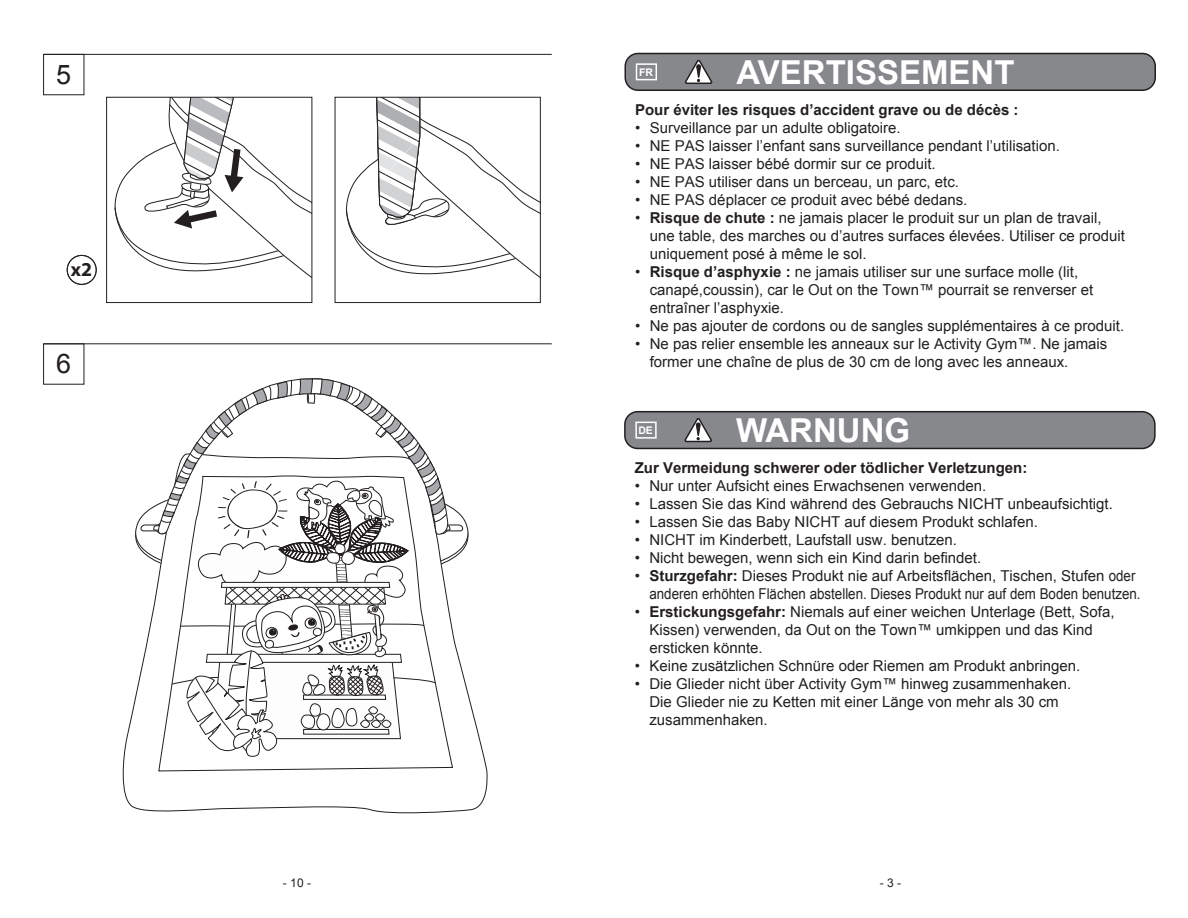
<style>
.page{position:relative;width:1188px;height:918px;background:#fff}
.page>*{position:absolute;margin:0;border:0;box-sizing:border-box;transform-origin:0 0}
.t1{font:700 33px "Arial";color:#fff}
.Battery{font:27px "Arial";color:#231f20}
.t2{font:700 19.8px "Myriad Pro";color:#231f20}
.Text{font:15px/18px "Arial";color:#231f20}
.Text-2{font:700 15px "Arial";color:#231f20}
.t3{font:12px "Arial";color:#231f20}
.t4{font:700 10.5px "Arial";color:#fff}
.s1{font-weight:700}
</style>
<div class="page">
<div style="left:625px;top:53px;width:530px;height:37px;background:#86888b;border-radius:13px"></div>
<div style="left:625px;top:53px;width:531px;height:38px;border:2px solid #231f20;border-radius:13px"></div>
<svg style="left:685px;top:59px;width:28px;height:25px"></svg>
<div style="left:636px;top:63px;width:21px;height:17px;border:2px solid #fff"></div>
<div style="left:625px;top:412px;width:530px;height:36px;background:#86888b;border-radius:13px"></div>
<div style="left:624px;top:411px;width:532px;height:38px;border:2px solid #231f20;border-radius:13px"></div>
<svg style="left:685px;top:418px;width:27px;height:25px"></svg>
<div style="left:635px;top:422px;width:22px;height:17px;border:2px solid #fff"></div>
<div style="left:43px;top:54px;width:41px;height:41px;border:1px solid #231f20"></div>
<hr style="left:44px;top:54px;width:508px;height:1px;background:#231f20">
<div style="left:43px;top:343px;width:41px;height:42px;border:1px solid #231f20"></div>
<hr style="left:44px;top:343px;width:508px;height:1px;background:#231f20">
<svg style="left:90px;top:96px;width:222px;height:187px"></svg>
<div style="left:106px;top:97px;width:206px;height:206px;border:1px solid #231f20"></div>
<svg style="left:346px;top:99px;width:193px;height:178px"></svg>
<div style="left:335px;top:97px;width:206px;height:206px;border:1px solid #231f20"></div>
<div style="left:67px;top:255px;width:29px;height:29px;background:#fff;border-radius:50%"></div>
<div style="left:67px;top:255px;width:30px;height:30px;border:1px solid #231f20;border-radius:50%"></div>
<svg style="left:122px;top:696px;width:366px;height:118px"></svg>
<svg style="left:158px;top:758px;width:296px;height:14px"></svg>
<svg style="left:134px;top:378px;width:335px;height:380px"></svg>
<p class="Battery" style="left:56px;top:57px;width:17px">5</p>
<p class="t2" style="left:71px;top:258px;width:23px">x2</p>
<p class="Battery" style="left:56px;top:346px;width:17px">6</p>
<p class="t4" style="left:639px;top:65px;width:15px">FR</p>
<p class="t1" style="left:737px;top:50px;width:280px">AVERTISSEMENT</p>
<p class="Text-2" style="left:635px;top:100px;width:385px">Pour éviter les risques d’accident grave ou de décès :</p>
<p class="Text" style="left:635px;top:119px;width:267px">• Surveillance par un adulte obligatoire.</p>
<p class="Text" style="left:635px;top:137px;width:426px">• NE PAS laisser l’enfant sans surveillance pendant l’utilisation.</p>
<p class="Text" style="left:635px;top:155px;width:302px">• NE PAS laisser bébé dormir sur ce produit.</p>
<p class="Text" style="left:635px;top:173px;width:325px">• NE PAS utiliser dans un berceau, un parc, etc.</p>
<p class="Text" style="left:635px;top:191px;width:334px">• NE PAS déplacer ce produit avec bébé dedans.</p>
<p class="Text" style="left:650px;top:209px;width:477px;text-indent:-15px">• <span class="s1">Risque de chute :</span> ne jamais placer le produit sur un plan de travail, une table, des marches ou d’autres surfaces élevées. Utiliser ce produit uniquement posé à même le sol.</p>
<p class="Text" style="left:650px;top:263px;width:445px;text-indent:-15px">• <span class="s1">Risque d’asphyxie :</span> ne jamais utiliser sur une surface molle (lit, canapé,coussin), car le Out on the Town™ pourrait se renverser et entraîner l’asphyxie.</p>
<p class="Text" style="left:635px;top:317px;width:491px">• Ne pas ajouter de cordons ou de sangles supplémentaires à ce produit.</p>
<p class="Text" style="left:650px;top:335px;width:459px;text-indent:-15px">• Ne pas relier ensemble les anneaux sur le Activity Gym™. Ne jamais former une chaîne de plus de 30 cm de long avec les anneaux.</p>
<p class="t4" style="left:638px;top:423px;width:16px">DE</p>
<p class="t1" style="left:736px;top:409px;width:176px">WARNUNG</p>
<p class="Text-2" style="left:635px;top:458px;width:394px">Zur Vermeidung schwerer oder tödlicher Verletzungen:</p>
<p class="Text" style="left:635px;top:477px;width:353px">• Nur unter Aufsicht eines Erwachsenen verwenden.</p>
<p class="Text" style="left:635px;top:495px;width:480px">• Lassen Sie das Kind während des Gebrauchs NICHT unbeaufsichtigt.</p>
<p class="Text" style="left:635px;top:513px;width:405px">• Lassen Sie das Baby NICHT auf diesem Produkt schlafen.</p>
<p class="Text" style="left:635px;top:531px;width:324px">• NICHT im Kinderbett, Laufstall usw. benutzen.</p>
<p class="Text" style="left:635px;top:549px;width:348px">• Nicht bewegen, wenn sich ein Kind darin befindet.</p>
<p class="Text" style="left:649px;top:567px;width:493px;text-indent:-15px">• <span class="s1">Sturzgefahr:</span> Dieses Produkt nie auf Arbeitsflächen, Tischen, Stufen oder anderen erhöhten Flächen abstellen. Dieses Produkt nur auf dem Boden benutzen.</p>
<p class="Text" style="left:649px;top:603px;width:467px;text-indent:-15px">• <span class="s1">Erstickungsgefahr:</span> Niemals auf einer weichen Unterlage (Bett, Sofa,<br>Kissen) verwenden, da Out on the Town™ umkippen und das Kind ersticken könnte.</p>
<p class="Text" style="left:635px;top:657px;width:447px">• Keine zusätzlichen Schnüre oder Riemen am Produkt anbringen.</p>
<p class="Text" style="left:649px;top:675px;width:423px;text-indent:-15px">• Die Glieder nicht über Activity Gym™ hinweg zusammenhaken.<br>Die Glieder nie zu Ketten mit einer Länge von mehr als 30 cm zusammenhaken.</p>
<p class="t3" style="left:283px;top:875px;width:30px">- 10 -</p>
<p class="t3" style="left:880px;top:875px;width:23px">- 3 -</p>
</div>
